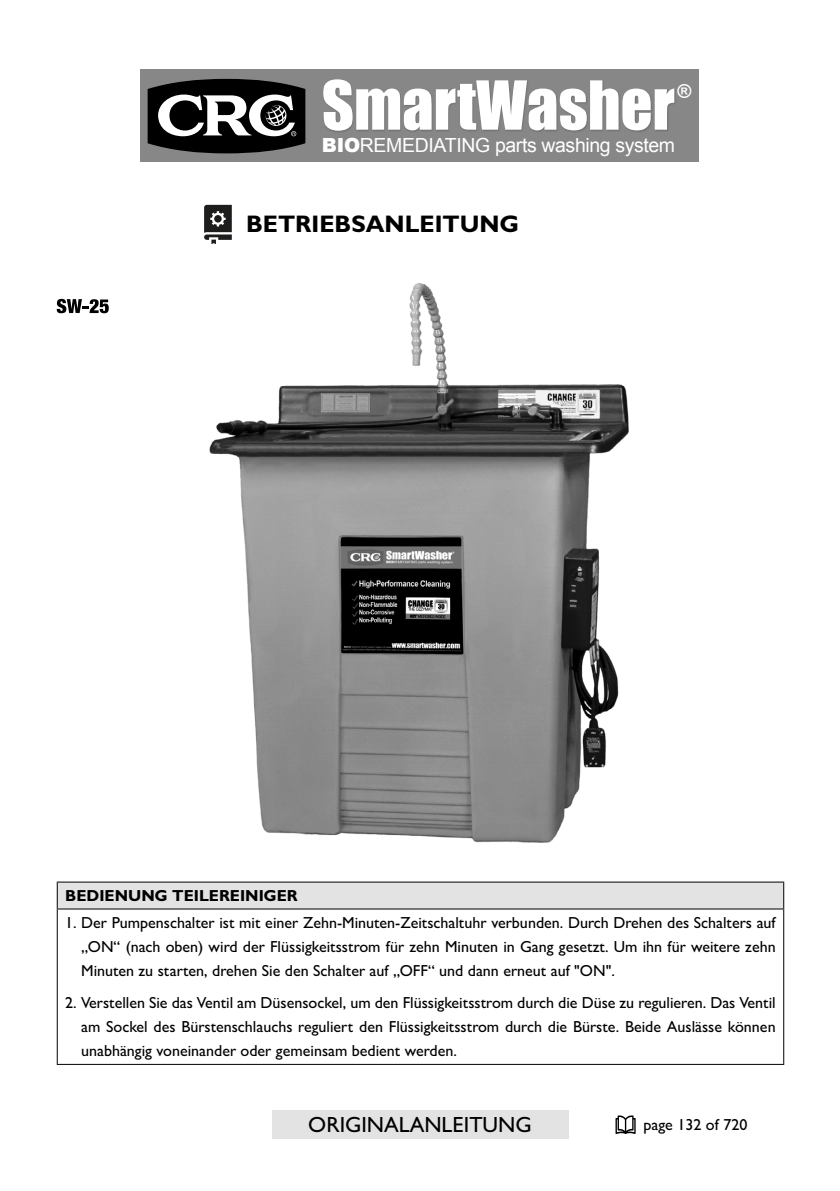
<style>
.page{position:relative;width:840px;height:1191px;background:#fff}
.page>*{position:absolute;margin:0;border:0;box-sizing:border-box;transform-origin:0 0}
.t1{font:62.4px "Impact";color:#fff}
.t2{font:700 24px "Gill Sans MT Pro";color:#000}
.t3{font:500 22px "Gill Sans MT Pro";color:#000}
.t4{font:19.4px "Arial";letter-spacing:-.02em;color:#fff}
.t5{font:18.6px "Impact";color:#fff}
.t6{font:500 16px/24px "Gill Sans MT Pro";color:#000;text-align:justify}
.t7{font:700 16px "Gill Sans MT Pro";color:#000}
.s1{font-weight:900}
</style>
<div class="page">
<svg style="left:615px;top:1115px;width:20px;height:19px"></svg>
<div style="left:271px;top:1110px;width:297px;height:29px;background:#e3e3e3"></div>
<svg style="left:140px;top:69px;width:559px;height:93px;background:#808080"></svg>
<svg style="left:147px;top:79px;width:158px;height:74px"></svg>
<svg style="left:204px;top:205px;width:28px;height:39px"></svg>
<img style="left:209px;top:283px;width:420px;height:560px">
<svg style="left:57px;top:299px;width:52px;height:14px"></svg>
<div style="left:57px;top:882px;width:726px;height:27px;background:#e3e3e3"></div>
<hr style="left:57px;top:881px;width:726px;height:1px;background:#000">
<svg style="left:57px;top:882px;width:1px;height:26px"></svg>
<hr style="left:57px;top:908px;width:726px;height:1px;background:#000">
<hr style="left:57px;top:909px;width:1px;height:155px;background:#000">
<hr style="left:782px;top:909px;width:1px;height:155px;background:#000">
<hr style="left:57px;top:1064px;width:726px;height:1px;background:#000">
<h1 class="t1" style="left:321px;top:57px;width:354px">SmartWasher</h1>
<p class="t5" style="left:676px;top:76px;width:16px">®</p>
<p class="t4" style="left:322px;top:133px;width:354px"><span class="s1">BIO</span>REMEDIATING parts washing system</p>
<h2 class="t2" style="left:246px;top:209px;width:274px">BETRIEBSANLEITUNG</h2>
<p class="t7" style="left:65px;top:885px;width:234px">BEDIENUNG TEILEREINIGER</p>
<p class="t6" style="left:81px;top:910px;width:695px;text-indent:-16px">1. Der Pumpenschalter ist mit einer Zehn-Minuten-Zeitschaltuhr verbunden. Durch Drehen des Schalters auf „ON“ (nach oben) wird der Flüssigkeitsstrom für zehn Minuten in Gang gesetzt. Um ihn für weitere zehn Minuten zu starten, drehen Sie den Schalter auf „OFF“ und dann erneut auf "ON".</p>
<p class="t6" style="left:81px;top:990px;width:695px;text-indent:-16px">2. Verstellen Sie das Ventil am Düsensockel, um den Flüssigkeitsstrom durch die Düse zu regulieren. Das Ventil am Sockel des Bürstenschlauchs reguliert den Flüssigkeitsstrom durch die Bürste. Beide Auslässe können unabhängig voneinander oder gemeinsam bedient werden.</p>
<h3 class="t3" style="left:308px;top:1111px;width:225px">ORIGINALANLEITUNG</h3>
<p class="t6" style="left:643px;top:1112px;width:105px">page 132 of 720</p>
</div>
